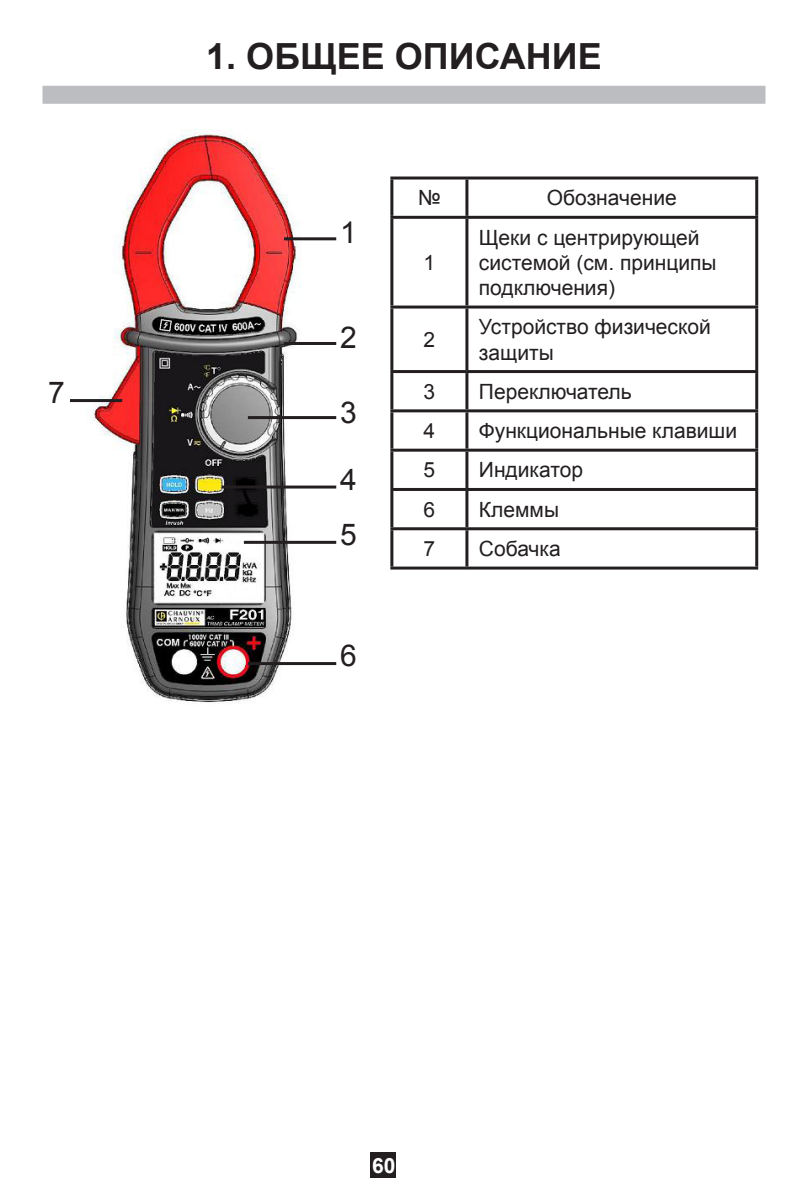
<style>
.page{position:relative;width:808px;height:1191px;background:#fff}
.page>*{position:absolute;margin:0;border:0;box-sizing:border-box;transform-origin:0 0}
.Titre_niv_1{font:700 36px "Arial";color:#231f20}
.t1{font:30px "Arial";color:#231f20}
.t2{font:21px/25.2px "Arial";color:#231f20}
.t3{font:700 21px "Arial";color:#fff}
</style>
<div class="page">
<div style="left:370px;top:1152px;width:26px;height:26px;background:#231f20"></div>
<div style="left:43px;top:86px;width:722px;height:18px;background:#bcbdc0"></div>
<img style="left:87px;top:129px;width:218px;height:574px">
<hr style="left:284px;top:237px;width:52px;height:3px;background:#231f20">
<hr style="left:284px;top:342px;width:52px;height:3px;background:#231f20">
<hr style="left:248px;top:416px;width:88px;height:3px;background:#231f20">
<hr style="left:70px;top:399px;width:52px;height:3px;background:#231f20">
<hr style="left:222px;top:485px;width:114px;height:3px;background:#231f20">
<hr style="left:244px;top:541px;width:92px;height:3px;background:#231f20">
<hr style="left:248px;top:662px;width:88px;height:3px;background:#231f20">
<hr style="left:390px;top:176px;width:77px;height:3px;background:#231f20">
<hr style="left:390px;top:179px;width:3px;height:37px;background:#231f20">
<hr style="left:467px;top:176px;width:291px;height:3px;background:#231f20">
<hr style="left:465px;top:179px;width:3px;height:37px;background:#231f20">
<hr style="left:755px;top:179px;width:3px;height:37px;background:#231f20">
<hr style="left:390px;top:216px;width:77px;height:3px;background:#231f20">
<hr style="left:390px;top:219px;width:3px;height:86px;background:#231f20">
<hr style="left:467px;top:216px;width:291px;height:3px;background:#231f20">
<hr style="left:465px;top:219px;width:3px;height:86px;background:#231f20">
<hr style="left:755px;top:219px;width:3px;height:86px;background:#231f20">
<hr style="left:390px;top:305px;width:77px;height:3px;background:#231f20">
<hr style="left:390px;top:308px;width:3px;height:62px;background:#231f20">
<hr style="left:467px;top:305px;width:291px;height:3px;background:#231f20">
<hr style="left:465px;top:308px;width:3px;height:62px;background:#231f20">
<hr style="left:755px;top:308px;width:3px;height:62px;background:#231f20">
<hr style="left:390px;top:370px;width:77px;height:3px;background:#231f20">
<hr style="left:390px;top:373px;width:3px;height:36px;background:#231f20">
<hr style="left:467px;top:370px;width:291px;height:3px;background:#231f20">
<hr style="left:465px;top:373px;width:3px;height:36px;background:#231f20">
<hr style="left:755px;top:373px;width:3px;height:36px;background:#231f20">
<hr style="left:390px;top:409px;width:77px;height:3px;background:#231f20">
<hr style="left:390px;top:412px;width:3px;height:36px;background:#231f20">
<hr style="left:467px;top:409px;width:291px;height:3px;background:#231f20">
<hr style="left:465px;top:412px;width:3px;height:36px;background:#231f20">
<hr style="left:755px;top:412px;width:3px;height:36px;background:#231f20">
<hr style="left:390px;top:448px;width:77px;height:3px;background:#231f20">
<hr style="left:390px;top:451px;width:3px;height:37px;background:#231f20">
<hr style="left:467px;top:448px;width:291px;height:3px;background:#231f20">
<hr style="left:465px;top:451px;width:3px;height:37px;background:#231f20">
<hr style="left:755px;top:451px;width:3px;height:37px;background:#231f20">
<hr style="left:390px;top:488px;width:77px;height:3px;background:#231f20">
<hr style="left:390px;top:491px;width:3px;height:36px;background:#231f20">
<hr style="left:467px;top:488px;width:291px;height:3px;background:#231f20">
<hr style="left:465px;top:491px;width:3px;height:36px;background:#231f20">
<hr style="left:755px;top:491px;width:3px;height:36px;background:#231f20">
<hr style="left:390px;top:527px;width:77px;height:3px;background:#231f20">
<hr style="left:390px;top:530px;width:3px;height:36px;background:#231f20">
<hr style="left:467px;top:527px;width:291px;height:3px;background:#231f20">
<hr style="left:465px;top:530px;width:3px;height:36px;background:#231f20">
<hr style="left:755px;top:530px;width:3px;height:36px;background:#231f20">
<hr style="left:390px;top:566px;width:77px;height:3px;background:#231f20">
<hr style="left:467px;top:566px;width:291px;height:3px;background:#231f20">
<p class="t1" style="left:48px;top:373px;width:18px">7</p>
<p class="Titre_niv_1" style="left:206px;top:32px;width:397px">1. ОБЩЕЕ ОПИСАНИЕ</p>
<p class="t1" style="left:340px;top:213px;width:18px">1</p>
<p class="t1" style="left:340px;top:318px;width:18px">2</p>
<p class="t1" style="left:340px;top:392px;width:18px">3</p>
<p class="t1" style="left:340px;top:459px;width:18px">4</p>
<p class="t1" style="left:340px;top:515px;width:18px">5</p>
<p class="t1" style="left:340px;top:636px;width:18px">6</p>
<p class="t2" style="left:418px;top:185px;width:24px">№</p>
<p class="t2" style="left:547px;top:185px;width:131px">Обозначение</p>
<p class="t2" style="left:424px;top:250px;width:13px">1</p>
<p class="t2" style="left:424px;top:327px;width:13px">2</p>
<p class="t2" style="left:479px;top:225px;width:239px">Щеки с центрирующей системой (см. принципы подключения)</p>
<p class="t2" style="left:479px;top:314px;width:234px">Устройство физической защиты</p>
<p class="t2" style="left:424px;top:379px;width:13px">3</p>
<p class="t2" style="left:479px;top:379px;width:154px">Переключатель</p>
<p class="t2" style="left:424px;top:418px;width:13px">4</p>
<p class="t2" style="left:479px;top:418px;width:260px">Функциональные клавиши</p>
<p class="t2" style="left:424px;top:458px;width:13px">5</p>
<p class="t2" style="left:479px;top:458px;width:106px">Индикатор</p>
<p class="t2" style="left:424px;top:497px;width:13px">6</p>
<p class="t2" style="left:479px;top:497px;width:82px">Клеммы</p>
<p class="t2" style="left:424px;top:536px;width:13px">7</p>
<p class="t2" style="left:479px;top:536px;width:83px">Собачка</p>
<p class="t3" style="left:372px;top:1151px;width:25px">60</p>
</div>
